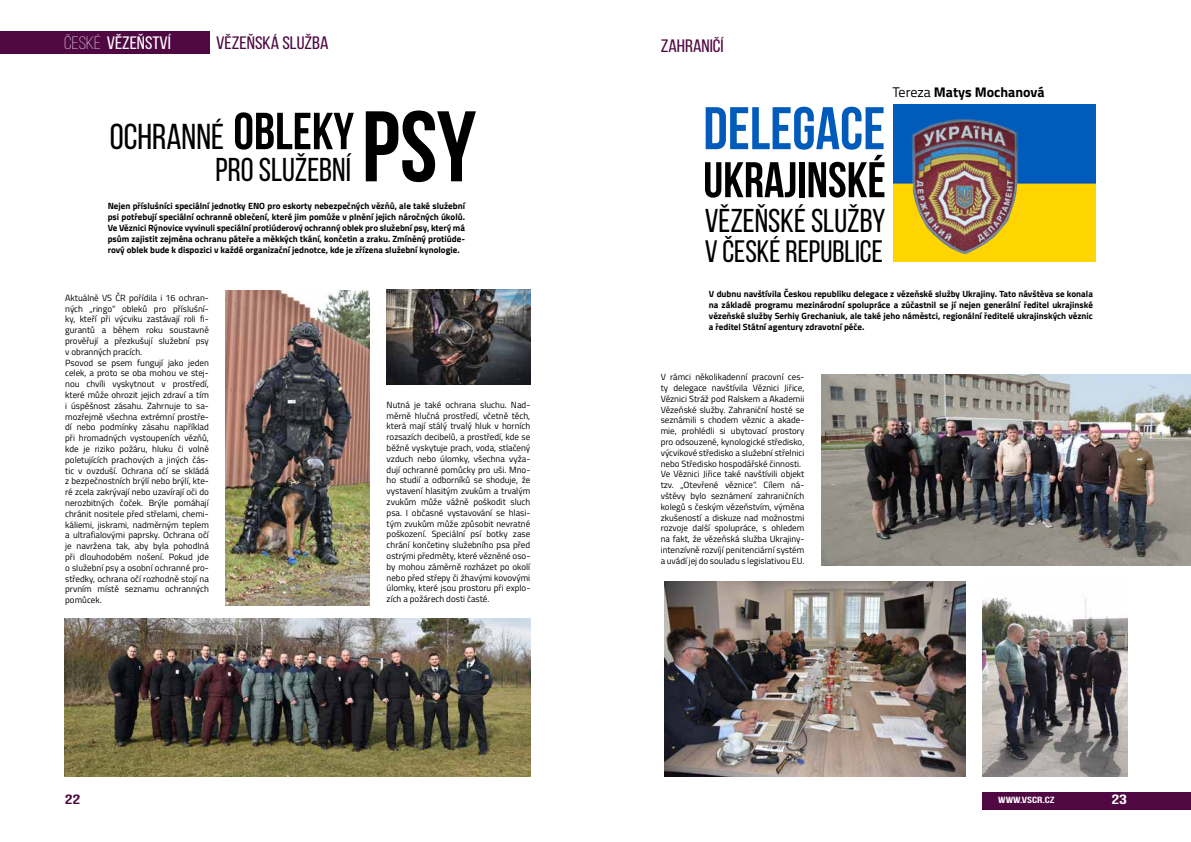
<style>
.page{position:relative;width:1191px;height:842px;background:#fff}
.page>*{position:absolute;margin:0;border:0;box-sizing:border-box;transform-origin:0 0}
.t1{font:700 100px "Bebas Neue";color:#000}
.t2{font:700 60px "Bebas Neue";color:#005bbb}
.t3{font:700 50px "Bebas Neue";color:#000}
.t4{font:36px "Bebas Neue";color:#000}
.t5{font:33px "Bebas Neue";color:#000}
.t6{font:31px "Bebas Neue";color:#000}
.t7{font:18px "Bebas Neue";color:#4f0842;scale:1.12 1}
.t8{font:18px "Bebas Neue";color:#fff;scale:1.1 1}
.t9{font:700 14px "Titillium Web";color:#000}
.t10{font:700 13.5px "Bebas Neue";color:#4f0842;scale:1.47 1}
.t11{font:700 13.5px "Bebas Neue";color:#fff;scale:1.47 1}
.t12{font:9px/10.8px "Titillium Web";color:#000}
.t13{font:700 9px/10.8px "Titillium Web";color:#000;text-align:justify}
.t14{font:700 9px "Bebas Neue";color:#fff;scale:1.47 1}
.s1{font-weight:300}
.s2{font-weight:700;font-size:52px}
.s3{font-weight:400}
</style>
<div class="page">
<div style="left:982px;top:792px;width:209px;height:17px;background:#4f0842"></div>
<div style="left:0;top:32px;width:209px;height:22px;background:#4f0842"></div>
<img style="left:226px;top:291px;width:143px;height:315px">
<img style="left:65px;top:619px;width:465px;height:158px">
<img style="left:386px;top:290px;width:144px;height:95px">
<img style="left:893px;top:105px;width:202px;height:156px">
<img style="left:901px;top:104px;width:126px;height:158px">
<img style="left:821px;top:375px;width:370px;height:191px">
<img style="left:664px;top:582px;width:301px;height:194px">
<img style="left:982px;top:597px;width:145px;height:179px">
<h3 class="t8" style="left:64px;top:33px;width:98px"><span class="s1">ČESKÉ</span> VĚZEŇSTVÍ</h3>
<h3 class="t7" style="left:216px;top:33px;width:102px">VĚZEŇSKÁ SLUŽBA</h3>
<h1 class="t1" style="left:362px;top:92px;width:116px">PSY</h1>
<p class="t13" style="left:108px;top:200px;width:359px">Nejen příslušníci speciální jednotky ENO pro eskorty nebezpečných vězňů, ale také služební psi potřebují speciální ochranné oblečení, které jim pomůže v plnění jejich náročných úkolů.<br>Ve Věznici Rýnovice vyvinuli speciální protiúderový ochranný oblek pro služební psy, který má psům zajistit zejména ochranu páteře a měkkých tkání, končetin a zraku. Zmíněný protiúde&shy;rový oblek bude k dispozici v každé organizační jednotce, kde je zřízena služební kynologie.</p>
<p class="t12" style="left:65px;top:292px;width:145px">Aktuálně VS ČR pořídila i 16 ochran&shy;ných „ringo“ obleků pro příslušní&shy;ky, kteří při výcviku zastávají roli fi&shy;gurantů a během roku soustavně prověřují a přezkušují služební psy v obranných pracích.<br>Psovod se psem fungují jako jeden celek, a proto se oba mohou ve stej&shy;nou chvíli vyskytnout v prostředí, které může ohrozit jejich zdraví a tím i úspěšnost zásahu. Zahrnuje to sa&shy;mozřejmě všechna extrémní prostře&shy;dí nebo podmínky zásahu například při hromadných vystoupeních vězňů, kde je riziko požáru, hluku či volně poletujících prachových a jiných čás&shy;tic v ovzduší. Ochrana očí se skládá z bezpečnostních brýlí nebo brýlí, kte&shy;ré zcela zakrývají nebo uzavírají oči do nerozbitných čoček. Brýle pomáhají chránit nositele před střelami, chemi&shy;káliemi, jiskrami, nadměrným teplem a ultrafialovými paprsky. Ochrana očí je navržena tak, aby byla pohodlná při dlouhodobém nošení. Pokud jde o služební psy a osobní ochranné pro&shy;středky, ochrana očí rozhodně stojí na prvním místě seznamu ochranných pomůcek.</p>
<h3 class="t4" style="left:110px;top:117px;width:246px">OCHRANNÉ <span class="s2">OBLEKY</span></h3>
<h3 class="t5" style="left:215px;top:152px;width:137px">PRO SLUŽEBNÍ</h3>
<p class="t12" style="left:386px;top:399px;width:145px;text-align:justify">Nutná je také ochrana sluchu. Nad&shy;měrně hlučná prostředí, včetně těch, která mají stálý trvalý hluk v horních rozsazích decibelů, a prostředí, kde se běžně vyskytuje prach, voda, stlačený vzduch nebo úlomky, všechna vyža&shy;dují ochranné pomůcky pro uši. Mno&shy;ho studií a odborníků se shoduje, že vystavení hlasitým zvukům a trvalým zvukům může vážně poškodit sluch psa. I občasné vystavování se hlasi&shy;tým zvukům může způsobit nevratné poškození. Speciální psí botky zase chrání končetiny služebního psa před ostrými předměty, které vězněné oso&shy;by mohou záměrně rozházet po okolí nebo před střepy či žhavými kovovými úlomky, které jsou prostoru při explo&shy;zích a požárech dosti časté.</p>
<h3 class="t7" style="left:660px;top:36px;width:58px">ZAHRANIČÍ</h3>
<h3 class="t9" style="left:892px;top:82px;width:153px"><span class="s3">Tereza</span> Matys Mochanová</h3>
<h2 class="t2" style="left:703px;top:96px;width:183px">DELEGACE</h2>
<h3 class="t3" style="left:703px;top:152px;width:184px">UKRAJINSKÉ</h3>
<h3 class="t5" style="left:704px;top:203px;width:182px">VĚZEŇSKÉ SLUŽBY</h3>
<h3 class="t6" style="left:704px;top:235px;width:180px">V ČESKÉ REPUBLICE</h3>
<p class="t13" style="left:709px;top:288px;width:385px">V dubnu navštívila Českou republiku delegace z vězeňské služby Ukrajiny. Tato návštěva se konala na základě programu mezinárodní spolupráce a zúčastnil se jí nejen generální ředitel ukrajinské vězeňské služby Serhiy Grechaniuk, ale také jeho náměstci, regionální ředitelé ukrajinských věznic a ředitel Státní agentury zdravotní péče.</p>
<p class="t12" style="left:660px;top:371px;width:145px">V rámci několikadenní pracovní ces&shy;ty delegace navštívila Věznici Jiřice, Věznici Stráž pod Ralskem a Akademii Vězeňské služby. Zahraniční hosté se seznámili s chodem věznic a akade&shy;mie, prohlédli si ubytovací prostory pro odsouzené, kynologické středisko, výcvikové středisko a služební střelnici nebo Středisko hospodářské činnosti.<br>Ve Věznici Jiřice také navštívili objekt tzv. „Otevřené věznice“. Cílem ná&shy;vštěvy bylo seznámení zahraničních kolegů s českým vězeňstvím, výměna zkušeností a diskuze nad možnostmi rozvoje další spolupráce, s ohledem na fakt, že vězeňská služba Ukrajiny&shy;intenzívně rozvíjí penitenciární systém a uvádí jej do souladu s legislativou EU.</p>
<h3 class="t10" style="left:65px;top:792px;width:12px">22</h3>
<p class="t14" style="left:998px;top:795px;width:40px">WWW.VSCR.CZ</p>
<h3 class="t11" style="left:1111px;top:792px;width:12px">23</h3>
</div>
